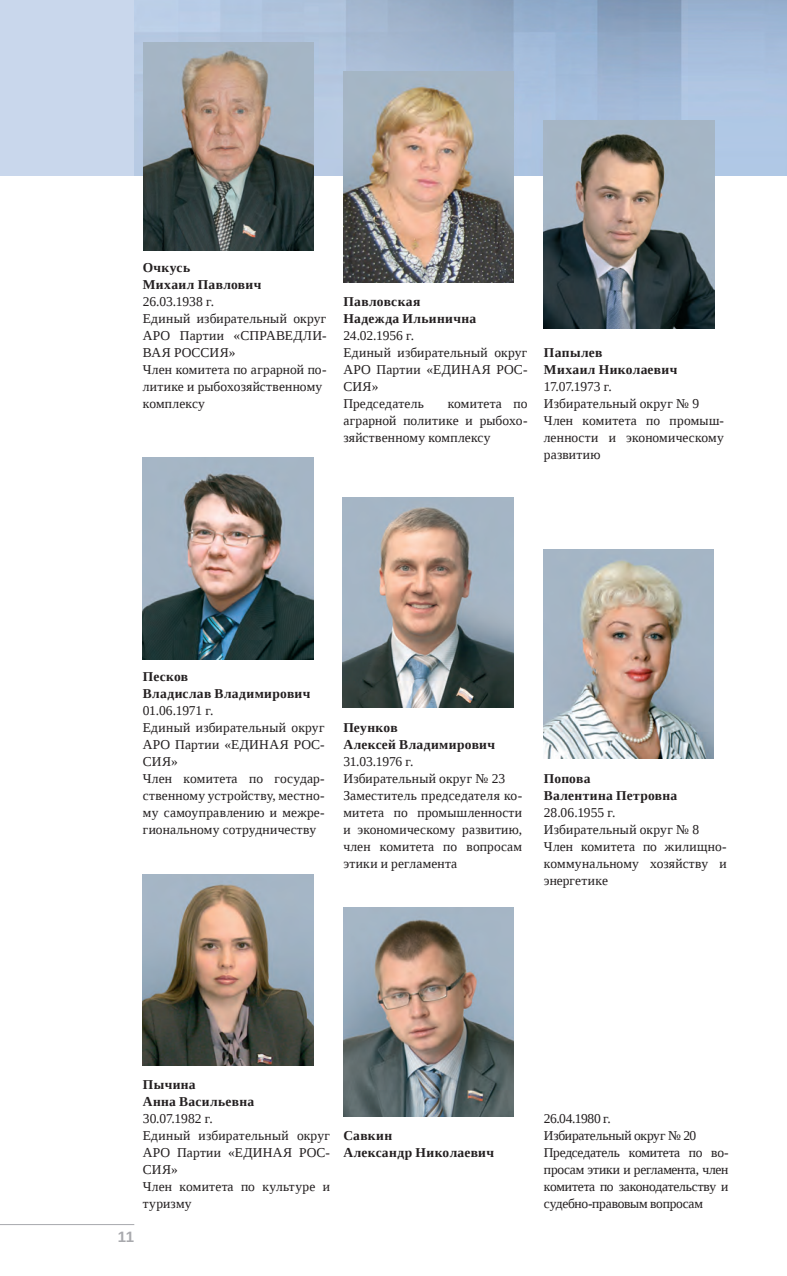
<style>
.page{position:relative;width:787px;height:1276px;background:#fff}
.page>*{position:absolute;margin:0;border:0;box-sizing:border-box;transform-origin:0 0}
.t1{font:700 15px "Liberation Sans";color:#a8a9ad}
.t2{font:13.5px/17px "Liberation Serif";letter-spacing:.01em;color:#231f20}
.t3{font:13.5px/17px "Liberation Serif";letter-spacing:-.02em;color:#231f20}
.t4{font:700 13.5px/17px "Liberation Serif";letter-spacing:.025em;color:#231f20}
.s1{font-weight:700}
</style>
<div class="page">
<div style="left:0;top:0;width:143px;height:175px;background:#c9d7ec"></div>
<img style="left:544px;top:120px;width:170px;height:209px">
<img style="left:143px;top:458px;width:170px;height:201px">
<img style="left:343px;top:72px;width:171px;height:211px">
<img style="left:543px;top:549px;width:171px;height:209px">
<img style="left:343px;top:498px;width:170px;height:209px">
<img style="left:343px;top:907px;width:171px;height:210px">
<img style="left:143px;top:874px;width:170px;height:192px">
<img style="left:143px;top:43px;width:171px;height:207px">
<hr style="left:0;top:1224px;width:134px;height:1px;background:#a8a9ad">
<p class="t2" style="left:143px;top:259px;width:185px"><span class="s1">Очкусь<br>Михаил Павлович<br></span>26.03.1938 г.<br>Единый избирательный округ<br>АРО Партии «СПРАВЕДЛИ-<br>ВАЯ РОССИЯ»<br>Член комитета по аграрной по&shy;литике и рыбохозяйственному комплексу</p>
<p class="t2" style="left:343px;top:293px;width:186px"><span class="s1">Павловская<br>Надежда Ильинична<br></span>24.02.1956 г.<br>Единый избирательный округ<br>АРО Партии «ЕДИНАЯ РОС-<br>СИЯ»<br>Председатель</p>
<p class="t2" style="left:343px;top:395px;width:186px;text-align:justify;text-indent:104px">комитета по аграрной политике и рыбохо&shy;зяйственному комплексу</p>
<p class="t2" style="left:544px;top:344px;width:182px"><span class="s1">Папылев<br>Михаил Николаевич<br></span>17.07.1973 г.<br>Избирательный округ № 9<br>Член комитета по промыш&shy;ленности и экономическому развитию</p>
<p class="t2" style="left:143px;top:667px;width:183px"><span class="s1">Песков<br>Владислав Владимирович<br></span>01.06.1971 г.<br>Единый избирательный округ<br>АРО Партии «ЕДИНАЯ РОС-<br>СИЯ»<br>Член комитета по государ&shy;ственному устройству, местно&shy;му самоуправлению и межре&shy;гиональному сотрудничеству</p>
<p class="t2" style="left:343px;top:718px;width:180px"><span class="s1">Пеунков<br>Алексей Владимирович<br></span>31.03.1976 г.<br>Избирательный округ № 23<br>Заместитель председателя ко&shy;митета по промышленности и экономическому развитию, член комитета по вопросам этики и регламента</p>
<p class="t2" style="left:544px;top:769px;width:184px"><span class="s1">Попова<br>Валентина Петровна<br></span>28.06.1955 г.<br>Избирательный округ № 8<br>Член комитета по жилищно&shy;коммунальному хозяйству и энергетике</p>
<p class="t1" style="left:118px;top:1226px;width:18px">11</p>
<p class="t2" style="left:143px;top:1076px;width:189px"><span class="s1">Пычина<br>Анна Васильевна<br></span>30.07.1982 г.<br>Единый избирательный округ<br>АРО Партии «ЕДИНАЯ РОС-<br>СИЯ»<br>Член комитета по культуре и туризму</p>
<p class="t4" style="left:343px;top:1126px;width:152px">Савкин<br>Александр Николаевич</p>
<p class="t3" style="left:544px;top:1110px;width:186px">26.04.1980 г.<br>Избирательный округ № 20<br>Председатель комитета по во&shy;просам этики и регламента, член комитета по законодательству и судебно-правовым вопросам</p>
</div>
